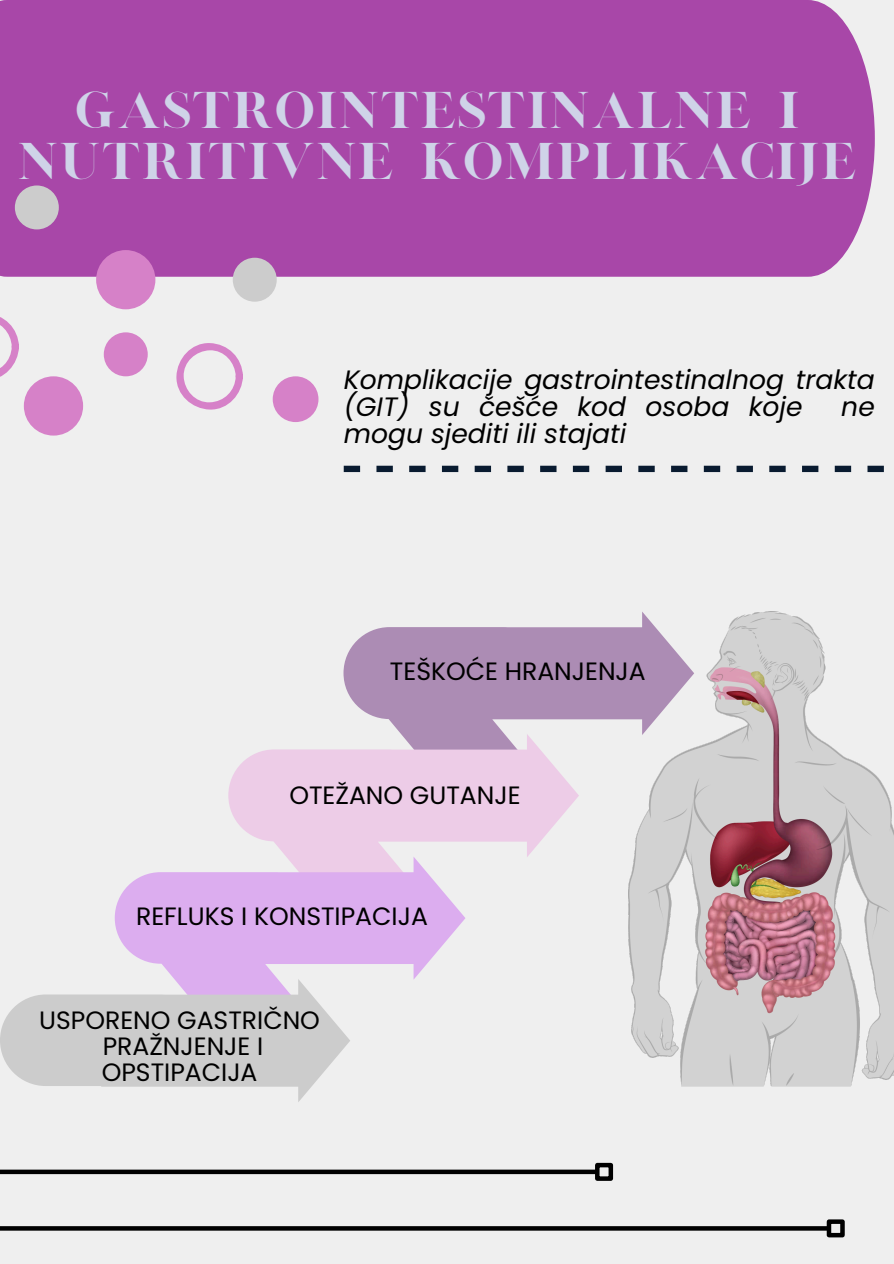
<style>
.page{position:relative;width:894px;height:1264px;background:#fff}
.page>*{position:absolute;margin:0;border:0;box-sizing:border-box;transform-origin:0 0}
.t1{font:41.85px/50.7px "London";color:#cfd3e8;text-align:center}
.t2{font:italic 26.55px/27px "Poppins";color:#000}
.t3{font:25.05px/25.8px "Poppins";color:#000;text-align:center}
</style>
<div class="page">
<div style="left:0;top:0;width:893px;height:1263px;background:#efefef"></div>
<div style="left:0;top:0;width:874px;height:277px;background:#a847a8"></div>
<img style="left:628px;top:611px;width:265px;height:475px">
<svg style="left:343px;top:465px;width:541px;height:7px"></svg>
<svg style="left:343px;top:611px;width:351px;height:185px;fill:#ac8cb4"></svg>
<svg style="left:228px;top:733px;width:351px;height:186px;fill:#edcce7"></svg>
<svg style="left:115px;top:856px;width:350px;height:124px;fill:#dcadef"></svg>
<svg style="left:0;top:978px;width:350px;height:124px"></svg>
<div style="left:233px;top:258px;width:44px;height:44px;background:#ccc;border-radius:50%"></div>
<div style="left:15px;top:185px;width:44px;height:44px;background:#ccc;border-radius:50%"></div>
<div style="left:104px;top:332px;width:44px;height:44px;background:#d681c8;border-radius:50%"></div>
<div style="left:24px;top:376px;width:59px;height:59px;background:#d681c8;border-radius:50%"></div>
<div style="left:96px;top:250px;width:59px;height:59px;background:#d681c8;border-radius:50%"></div>
<svg style="left:176px;top:343px;width:67px;height:67px"></svg>
<svg style="left:0;top:317px;width:19px;height:60px"></svg>
<div style="left:272px;top:376px;width:46px;height:46px;background:#d681c8;border-radius:50%"></div>
<svg style="left:0;top:1226px;width:826px;height:4px;background:#090909"></svg>
<div style="left:826px;top:1219px;width:18px;height:18px;border:4px solid #000"></div>
<div style="left:0;top:1169px;width:596px;height:5px;background:#000"></div>
<div style="left:595px;top:1162px;width:18px;height:18px;border:4px solid #000"></div>
<p class="t1" style="left:17px;top:90px;width:841px">GASTROINTESTINALNE I<br>NUTRITIVNE KOMPLIKACIJE</p>
<p class="t2" style="left:343px;top:366px;width:532px">Komplikacije gastrointestinalnog trakta (GIT) su češće kod osoba koje</p>
<p class="t2" style="left:841px;top:393px;width:35px">ne</p>
<p class="t2" style="left:343px;top:420px;width:284px">mogu sjediti ili stajati</p>
<h2 class="t3" style="left:390px;top:658px;width:257px">TEŠKOĆE HRANJENJA</h2>
<p class="t3" style="left:289px;top:782px;width:233px">OTEŽANO GUTANJE</p>
<p class="t3" style="left:136px;top:902px;width:293px">REFLUKS I KONSTIPACIJA</p>
<h2 class="t3" style="left:39px;top:1007px;width:282px">USPORENO GASTRIČNO<br>PRAŽNJENJE I<br>OPSTIPACIJA</h2>
</div>
